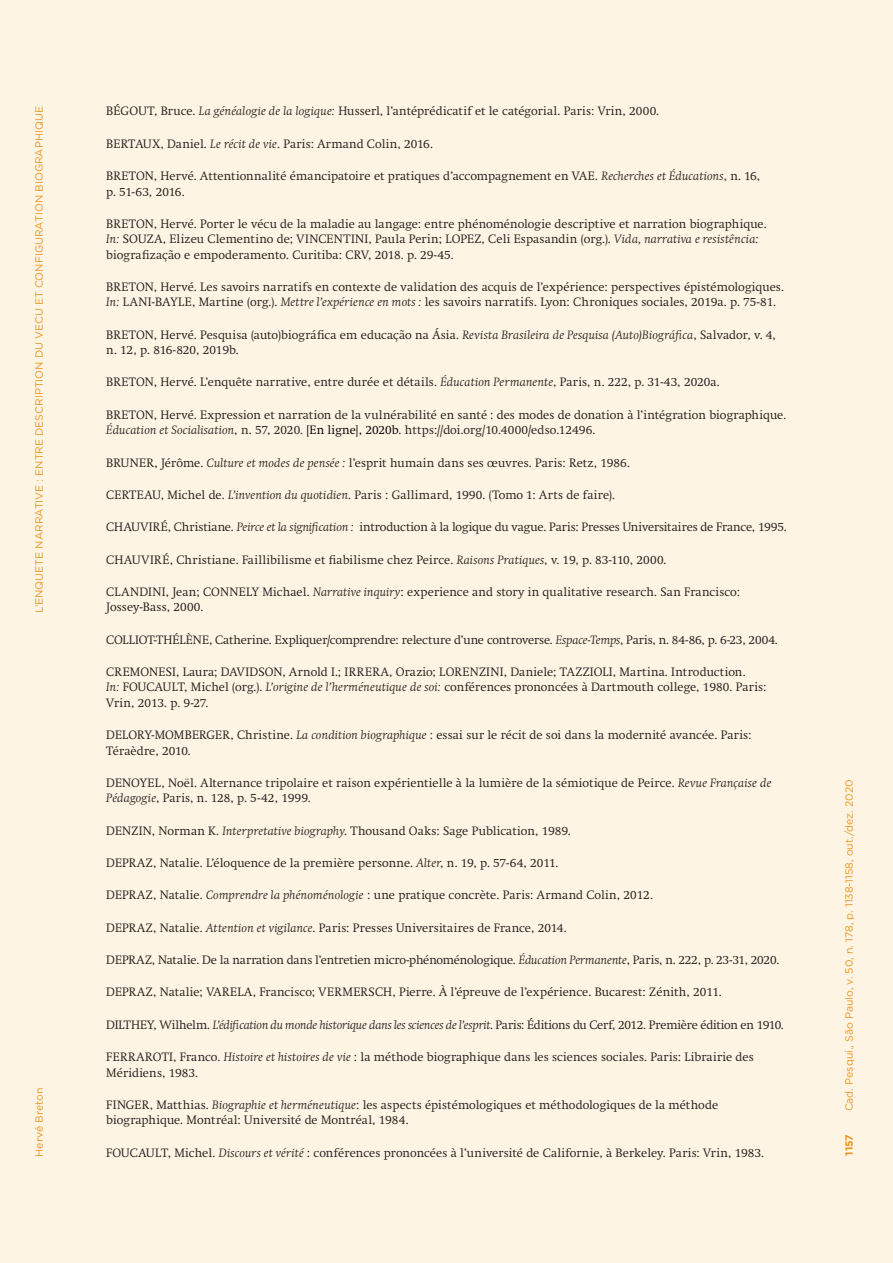
<style>
.page{position:relative;width:893px;height:1263px;background:#fef4e4}
.page>*{position:absolute;margin:0;border:0;box-sizing:border-box;transform-origin:0 0}
.bibliografia{font:300 12px/15.3px "Swift";letter-spacing:.005em;color:#231f20}
.bibliografia-2{font:300 12px "Swift";letter-spacing:-.015em;color:#231f20}
.t1{font:10.5px "Gotham HTF";color:#ec9c26}
.t2{font:700 10.5px "Gotham HTF";color:#ec9c26}
.s1{font-style:italic}
.s2{color:#000}
</style>
<div class="page">
<p class="t1" style="left:33px;top:613px;width:509px;rotate:-90deg">L’ENQUETE NARRATIVE : ENTRE DESCRIPTION DU VECU ET CONFIGURATION BIOGRAPHIQUE</p>
<p class="bibliografia" style="left:106px;top:104px;width:554px">BÉGOUT, Bruce. <span class="s1">La généalogie de la logique:</span> Husserl, l’antéprédicatif et le catégorial. Paris: Vrin, 2000.</p>
<p class="bibliografia" style="left:106px;top:136px;width:328px">BERTAUX, Daniel. <span class="s1">Le récit de vie</span>. Paris: Armand Colin, 2016.</p>
<p class="bibliografia" style="left:106px;top:168px;width:655px">BRETON, Hervé. Attentionnalité émancipatoire et pratiques d’accompagnement en VAE. <span class="s1">Recherches et Éducations</span>, n. 16, p. 51-63, 2016.</p>
<p class="bibliografia" style="left:106px;top:216px;width:662px">BRETON, Hervé. Porter le vécu de la maladie au langage: entre phénoménologie descriptive et narration biographique.<br><span class="s1">In:</span> SOUZA, Elizeu Clementino de; VINCENTINI, Paula Perin; LOPEZ, Celi Espasandin (org.). <span class="s1">Vida, narrativa e resistência: </span>biografização e empoderamento. Curitiba: CRV, 2018. p. 29-45.</p>
<p class="bibliografia" style="left:106px;top:279px;width:679px">BRETON, Hervé. Les savoirs narratifs en contexte de validation des acquis de l’expérience: perspectives épistémologiques.<br><span class="s1">In:</span> LANI-BAYLE, Martine (org.). <span class="s1">Mettre l’expérience en mots :</span> les savoirs narratifs. Lyon: Chroniques sociales, 2019a. p. 75-81.</p>
<p class="bibliografia" style="left:106px;top:327px;width:671px">BRETON, Hervé. Pesquisa (auto)biográfica em educação na Ásia. <span class="s1">Revista Brasileira de Pesquisa (Auto)Biográfica</span>, Salvador, v. 4, n. 12, p. 816-820, 2019b.</p>
<p class="bibliografia" style="left:106px;top:375px;width:615px">BRETON, Hervé. L’enquête narrative, entre durée et détails. <span class="s1">Éducation Permanente</span>, Paris, n. 222, p. 31-43, 2020a.</p>
<p class="bibliografia" style="left:106px;top:407px;width:682px">BRETON, Hervé. Expression et narration de la vulnérabilité en santé : des modes de donation à l’intégration biographique.<br><span class="s1">Éducation et Socialisation</span>, n. 57, 2020. <span class="s2">[En ligne], 2020b</span>. https://doi.org/10.4000/edso.12496.</p>
<p class="bibliografia" style="left:106px;top:455px;width:525px">BRUNER, Jérôme. <span class="s1">Culture et modes de pensée :</span> l’esprit humain dans ses œuvres. Paris: Retz, 1986.</p>
<p class="bibliografia" style="left:106px;top:487px;width:510px">CERTEAU, Michel de. <span class="s1">L’invention du quotidien</span>. Paris : Gallimard, 1990. (Tomo 1: Arts de faire).</p>
<p class="bibliografia" style="left:106px;top:519px;width:682px">CHAUVIRÉ, Christiane. <span class="s1">Peirce et la signification :</span> introduction à la logique du vague. Paris: Presses Universitaires de France, 1995.</p>
<p class="bibliografia" style="left:106px;top:552px;width:562px">CHAUVIRÉ, Christiane. Faillibilisme et fiabilisme chez Peirce. <span class="s1">Raisons Pratiques</span>, v. 19, p. 83-110, 2000.</p>
<p class="bibliografia" style="left:106px;top:584px;width:635px">CLANDINI, Jean; CONNELY Michael. <span class="s1">Narrative inquiry</span>: experience and story in qualitative research. San Francisco:<br>Jossey-Bass, 2000.</p>
<p class="bibliografia" style="left:106px;top:632px;width:673px">COLLIOT-THÉLÈNE, Catherine. Expliquer/comprendre: relecture d’une controverse. <span class="s1">Espace-Temps</span>, Paris, n. 84-86, p. 6-23, 2004.</p>
<p class="bibliografia" style="left:106px;top:664px;width:661px">CREMONESI, Laura; DAVIDSON, Arnold I.; IRRERA, Orazio; LORENZINI, Daniele; TAZZIOLI, Martina. Introduction.<br><span class="s1">In:</span> FOUCAULT, Michel (org.). <span class="s1">L’origine de l’herméneutique de soi:</span> conférences prononcées à Dartmouth college, 1980. Paris:<br>Vrin, 2013. p. 9-27.</p>
<p class="bibliografia" style="left:106px;top:727px;width:647px">DELORY-MOMBERGER, Christine. <span class="s1">La condition biographique</span> : essai sur le récit de soi dans la modernité avancée. Paris:<br>Téraèdre, 2010.</p>
<p class="bibliografia" style="left:106px;top:775px;width:667px">DENOYEL, Noël. Alternance tripolaire et raison expérientielle à la lumière de la sémiotique de Peirce. <span class="s1">Revue Française de<br>Pédagogie</span>, Paris, n. 128, p. 5-42, 1999.</p>
<p class="bibliografia" style="left:106px;top:823px;width:466px">DENZIN, Norman K. <span class="s1">Interpretative biography</span>. Thousand Oaks: Sage Publication, 1989.</p>
<p class="bibliografia" style="left:106px;top:855px;width:454px">DEPRAZ, Natalie. L’éloquence de la première personne. <span class="s1">Alter</span>, n. 19, p. 57-64, 2011.</p>
<p class="bibliografia" style="left:106px;top:888px;width:548px">DEPRAZ, Natalie. <span class="s1">Comprendre la phénoménologie</span> : une pratique concrète. Paris: Armand Colin, 2012.</p>
<p class="bibliografia" style="left:106px;top:920px;width:462px">DEPRAZ, Natalie. <span class="s1">Attention et vigilance</span>. Paris: Presses Universitaires de France, 2014.</p>
<p class="bibliografia" style="left:106px;top:952px;width:675px">DEPRAZ, Natalie. De la narration dans l’entretien micro-phénoménologique. <span class="s1">Éducation Permanente</span>, Paris, n. 222, p. 23-31, 2020.</p>
<p class="bibliografia" style="left:106px;top:985px;width:617px">DEPRAZ, Natalie; VARELA, Francisco; VERMERSCH, Pierre. À l’épreuve de l’expérience. Bucarest: Zénith, 2011.</p>
<p class="bibliografia-2" style="left:106px;top:1018px;width:679px">DILTHEY, Wilhelm. <span class="s1">L’édification du monde historique dans les sciences de l’esprit</span>. Paris: Éditions du Cerf, 2012. Première édition en 1910.</p>
<p class="bibliografia" style="left:106px;top:1049px;width:649px">FERRAROTI, Franco. <span class="s1">Histoire et histoires de vie</span> : la méthode biographique dans les sciences sociales. Paris: Librairie des<br>Méridiens, 1983.</p>
<p class="bibliografia" style="left:106px;top:1097px;width:613px">FINGER, Matthias. <span class="s1">Biographie et herméneutique</span>: les aspects épistémologiques et méthodologiques de la méthode biographique. Montréal: Université de Montréal, 1984.</p>
<p class="bibliografia" style="left:106px;top:1145px;width:659px">FOUCAULT, Michel. <span class="s1">Discours et vérité</span> : conférences prononcées à l’université de Californie, à Berkeley. Paris: Vrin, 1983.</p>
<p class="t1" style="left:33px;top:1157px;width:71px;rotate:-90deg">Hervé Breton</p>
<p class="t1" style="left:843px;top:1111px;width:333px;rotate:-90deg">Cad. Pesqui., São Paulo, v. 50, n. 178, p. 1138-1158, out./dez. 2020</p>
<p class="t2" style="left:843px;top:1155px;width:23px;rotate:-90deg">1157</p>
</div>
